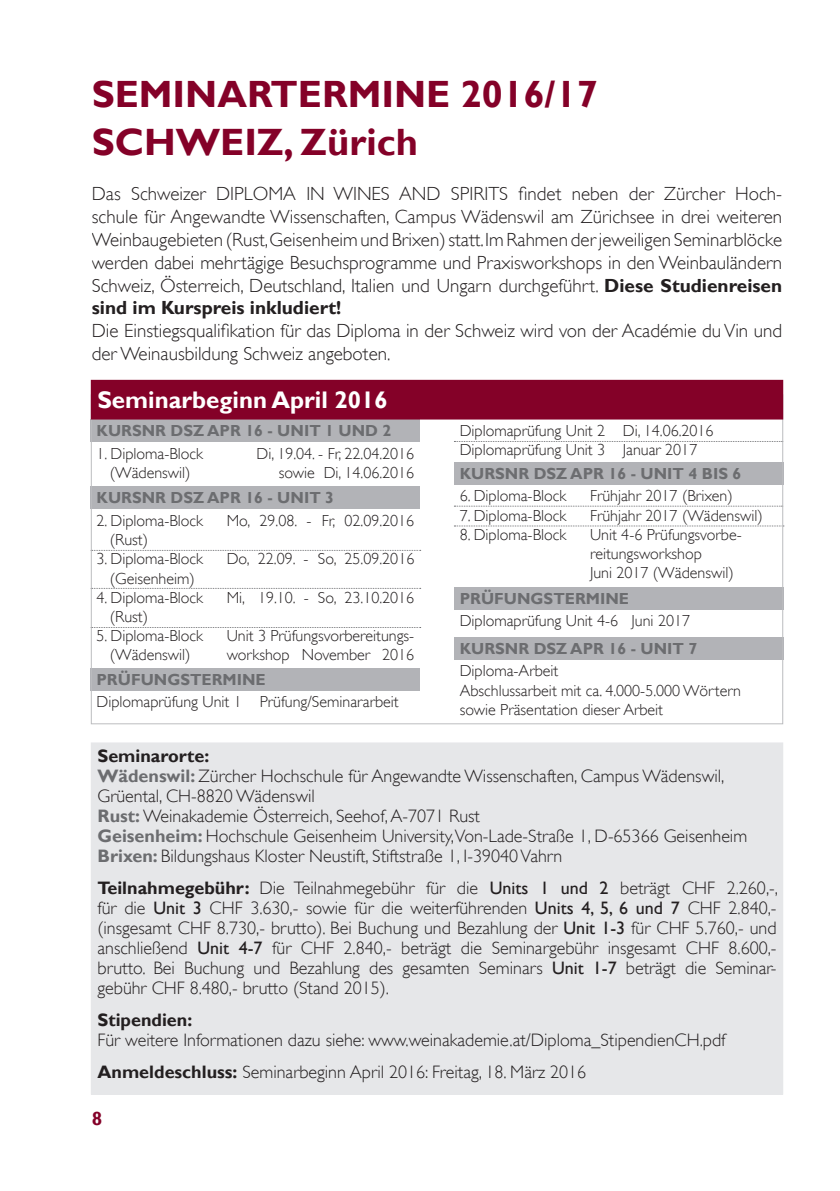
<style>
.page{position:relative;width:840px;height:1191px;background:#fff}
.page>*{position:absolute;margin:0;border:0;box-sizing:border-box;transform-origin:0 0}
.t1{font:700 38px "Gill Sans";color:#840128}
.t2{font:700 24px "Gill Sans";color:#fff}
.t3{font:300 19px/22.8px "Gill Sans";color:#231f20;text-align:justify}
.t4{font:700 19px "Gill Sans";color:#840128}
.t5{font:300 18px/20px "Gill Sans";color:#231f20}
.t6{font:700 18px "Gill Sans";color:#231f20}
.t7{font:300 16px/19.2px "Gill Sans";color:#231f20}
.t8{font:700 16px "Gill Sans";color:#6c6d70}
.s1{font-weight:700}
.s2{font-weight:700;color:#6c6d70}
.s3{font-weight:400}
</style>
<div class="page">
<div style="left:91px;top:743px;width:691px;height:351px;background:#e6e7e9"></div>
<div style="left:91px;top:419px;width:329px;height:23px;background:#b2b3b7"></div>
<div style="left:91px;top:486px;width:329px;height:23px;background:#b2b3b7"></div>
<svg style="left:93px;top:550px;width:327px;height:1px"></svg>
<svg style="left:93px;top:588px;width:327px;height:1px"></svg>
<svg style="left:454px;top:441px;width:326px;height:1px"></svg>
<div style="left:454px;top:462px;width:328px;height:23px;background:#b2b3b7"></div>
<div style="left:454px;top:587px;width:328px;height:22px;background:#b2b3b7"></div>
<div style="left:454px;top:637px;width:328px;height:22px;background:#b2b3b7"></div>
<svg style="left:454px;top:506px;width:326px;height:1px"></svg>
<svg style="left:93px;top:627px;width:327px;height:1px"></svg>
<svg style="left:454px;top:525px;width:329px;height:1px"></svg>
<div style="left:91px;top:668px;width:329px;height:23px;background:#b2b3b7"></div>
<div style="left:91px;top:380px;width:691px;height:39px;background:#840128"></div>
<p class="t1" style="left:92px;top:71px;width:507px">SEMINARTERMINE 2016/17</p>
<p class="t1" style="left:92px;top:119px;width:327px">SCHWEIZ, Zürich</p>
<p class="t3" style="left:92px;top:182px;width:691px">Das Schweizer DIPLOMA IN WINES AND SPIRITS findet neben der Zürcher Hoch&shy;schule für Angewandte Wissenschaften, Campus Wädenswil am Zürichsee in drei weiteren Weinbaugebieten (Rust, Geisenheim und Brixen) statt. Im Rahmen der jeweiligen Seminarblöcke werden dabei mehrtägige Besuchsprogramme und Praxisworkshops in den Weinbauländern Schweiz, Österreich, Deutschland, Italien und Ungarn durchgeführt. <span class="s1">Diese Studienreisen sind im Kurspreis inkludiert!</span></p>
<p class="t3" style="left:92px;top:319px;width:691px">Die Einstiegsqualifikation für das Diploma in der Schweiz wird von der Académie du Vin und der Weinausbildung Schweiz angeboten.</p>
<p class="t2" style="left:97px;top:385px;width:291px">Seminarbeginn April 2016</p>
<p class="t8" style="left:96px;top:421px;width:296px">KURSNR DSZ APR 16 - UNIT 1 UND 2</p>
<p class="t7" style="left:96px;top:444px;width:108px">1. Diploma-Block</p>
<p class="t7" style="left:110px;top:463px;width:82px">(Wädenswil)</p>
<p class="t7" style="left:256px;top:444px;width:159px;text-align:right">Di, 19.04. - Fr, 22.04.2016 sowie Di, 14.06.2016</p>
<p class="t8" style="left:96px;top:488px;width:239px">KURSNR DSZ APR 16 - UNIT 3</p>
<p class="t7" style="left:96px;top:511px;width:108px">2. Diploma-Block</p>
<p class="t7" style="left:110px;top:530px;width:40px">(Rust)</p>
<p class="t7" style="left:96px;top:549px;width:108px">3. Diploma-Block</p>
<p class="t7" style="left:110px;top:568px;width:86px">(Geisenheim)</p>
<p class="t7" style="left:96px;top:588px;width:108px">4. Diploma-Block</p>
<p class="t7" style="left:110px;top:607px;width:40px">(Rust)</p>
<p class="t7" style="left:96px;top:626px;width:108px">5. Diploma-Block</p>
<p class="t7" style="left:110px;top:645px;width:82px">(Wädenswil)</p>
<p class="t7" style="left:227px;top:511px;width:189px">Mo, 29.08. - Fr, 02.09.2016</p>
<p class="t7" style="left:227px;top:549px;width:189px">Do, 22.09. - So, 25.09.2016</p>
<p class="t7" style="left:227px;top:588px;width:189px">Mi, 19.10. - So, 23.10.2016</p>
<p class="t7" style="left:227px;top:626px;width:189px">Unit 3 Prüfungsvorbereitungs&shy;workshop November 2016</p>
<p class="t8" style="left:96px;top:670px;width:171px">PRÜFUNGSTERMINE</p>
<p class="t7" style="left:96px;top:692px;width:303px">Diplomaprüfung Unit 1 Prüfung/Seminararbeit</p>
<p class="t7" style="left:459px;top:421px;width:255px">Diplomaprüfung Unit 2 Di, 14.06.2016</p>
<p class="t7" style="left:459px;top:440px;width:239px">Diplomaprüfung Unit 3 Januar 2017</p>
<p class="t7" style="left:459px;top:486px;width:108px">6. Diploma-Block</p>
<p class="t7" style="left:459px;top:505px;width:108px">7. Diploma-Block</p>
<p class="t7" style="left:459px;top:525px;width:108px">8. Diploma-Block</p>
<p class="t8" style="left:459px;top:464px;width:283px">KURSNR DSZ APR 16 - UNIT 4 BIS 6</p>
<p class="t7" style="left:589px;top:486px;width:174px">Frühjahr 2017 (Brixen)<br>Frühjahr 2017 (Wädenswil)</p>
<p class="t7" style="left:589px;top:525px;width:153px">Unit 4-6 Prüfungsvorbe&shy;reitungsworkshop<br>Juni 2017 (Wädenswil)</p>
<p class="t8" style="left:459px;top:588px;width:171px">PRÜFUNGSTERMINE</p>
<p class="t7" style="left:459px;top:611px;width:232px">Diplomaprüfung Unit 4-6 Juni 2017</p>
<p class="t8" style="left:459px;top:638px;width:239px">KURSNR DSZ APR 16 - UNIT 7</p>
<p class="t7" style="left:459px;top:661px;width:100px">Diploma-Arbeit</p>
<p class="t7" style="left:459px;top:680px;width:282px">Abschlussarbeit mit ca. 4.000-5.000 Wörtern sowie Präsentation dieser Arbeit</p>
<p class="t6" style="left:97px;top:744px;width:113px">Seminarorte:</p>
<p class="t5" style="left:97px;top:765px;width:628px"><span class="s2">Wädenswil:</span> Zürcher Hochschule für Angewandte Wissenschaften, Campus Wädenswil,<br>Grüental, CH-8820 Wädenswil</p>
<p class="t5" style="left:97px;top:805px;width:384px"><span class="s2">Rust:</span> Weinakademie Österreich, Seehof, A-7071 Rust</p>
<p class="t5" style="left:97px;top:825px;width:651px"><span class="s2">Geisenheim:</span> Hochschule Geisenheim University,Von-Lade-Straße 1, D-65366 Geisenheim</p>
<p class="t5" style="left:97px;top:845px;width:466px"><span class="s2">Brixen:</span> Bildungshaus Kloster Neustift, Stiftstraße 1, I-39040 Vahrn</p>
<p class="t5" style="left:97px;top:877px;width:681px;text-align:justify"><span class="s1">Teilnahmegebühr:</span> Die Teilnahmegebühr für die <span class="s3">Units 1 und 2</span> beträgt CHF 2.260,-, für die <span class="s3">Unit 3</span> CHF 3.630,- sowie für die weiterführenden <span class="s3">Units 4, 5, 6 und 7</span> CHF 2.840,- (insgesamt CHF 8.730,- brutto). Bei Buchung und Bezahlung der <span class="s3">Unit 1-3</span> für CHF 5.760,- und anschließend <span class="s3">Unit 4-7</span> für CHF 2.840,- beträgt die Seminargebühr insgesamt CHF 8.600,- brutto. Bei Buchung und Bezahlung des gesamten Seminars <span class="s3">Unit 1-7</span> beträgt die Seminar&shy;gebühr CHF 8.480,- brutto (Stand 2015).</p>
<p class="t6" style="left:97px;top:1008px;width:96px">Stipendien:</p>
<p class="t5" style="left:97px;top:1029px;width:629px">Für weitere Informationen dazu siehe: www.weinakademie.at/Diploma_StipendienCH.pdf</p>
<p class="t5" style="left:97px;top:1061px;width:490px"><span class="s1">Anmeldeschluss:</span> Seminarbeginn April 2016: Freitag, 18. März 2016</p>
<p class="t4" style="left:92px;top:1106px;width:12px">8</p>
</div>
